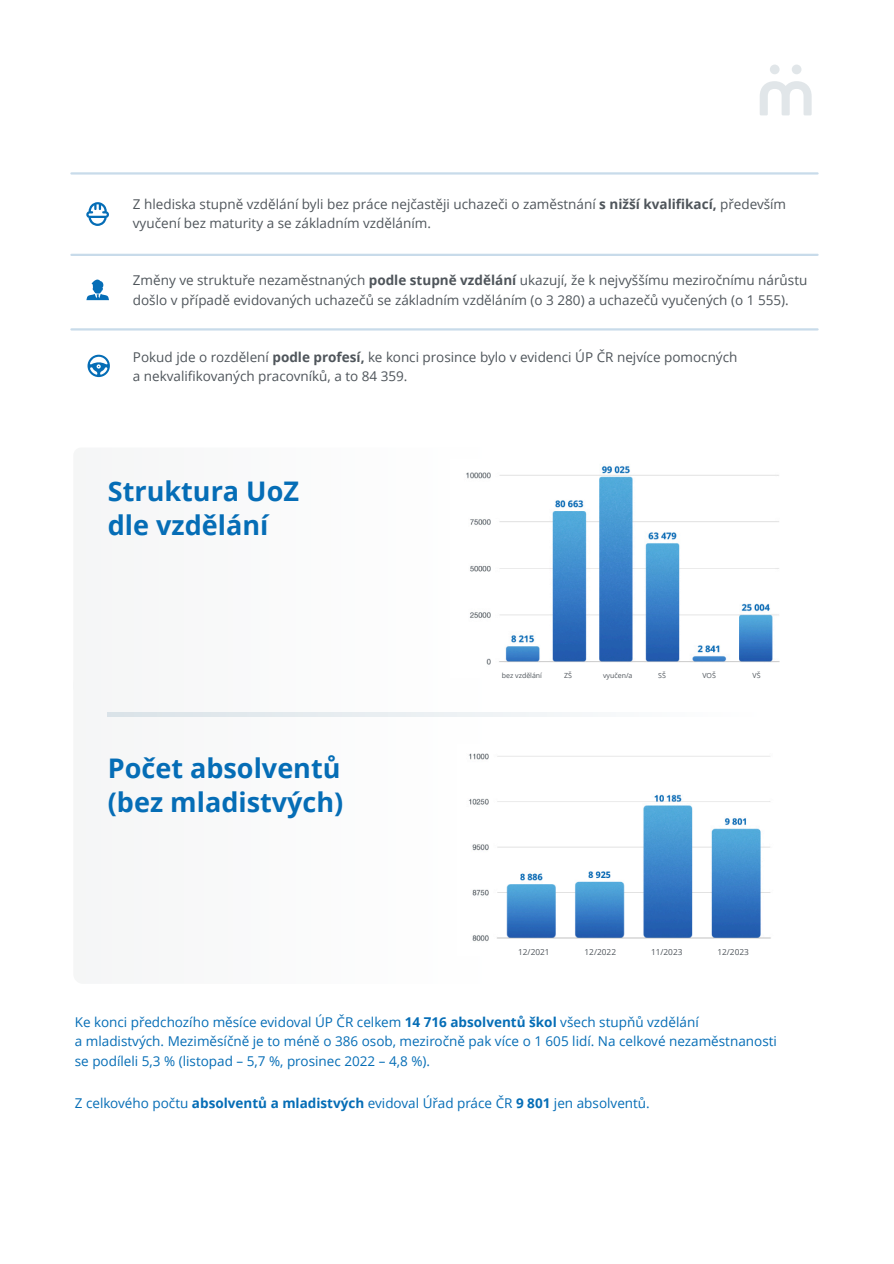
<style>
.page{position:relative;width:894px;height:1264px;background:#fff}
.page>*{position:absolute;margin:0;border:0;box-sizing:border-box;transform-origin:0 0}
.t1{font:700 27px/34.2px "Open Sans";color:#056db6}
.t2{font:13.5px/19.5px "Open Sans";color:#4f555b}
.t3{font:13.5px/19.5px "Open Sans";color:#056db6}
.t4{font:8.25px "Open Sans";color:#50565c}
.t5{font:7.05px "Open Sans";color:#50565c}
.s1{font-weight:700}
</style>
<div class="page">
<div style="left:769px;top:65px;width:10px;height:9px;background:#e1e6e9;border-radius:50%"></div>
<div style="left:791px;top:65px;width:10px;height:9px;background:#e1e6e9;border-radius:50%"></div>
<svg style="left:760px;top:81px;width:51px;height:34px"></svg>
<hr style="left:71px;top:172px;width:746px;height:2px;background:#c8dbea">
<hr style="left:71px;top:254px;width:746px;height:2px;background:#c8dbea">
<div style="left:73px;top:447px;width:426px;height:248px;background:#fafafa;border-radius:8px"></div>
<div style="left:73px;top:674px;width:426px;height:309px;background:#fafafa;border-radius:10px"></div>
<svg style="left:108px;top:712px;width:472px;height:4px"></svg>
<hr style="left:71px;top:328px;width:746px;height:2px;background:#c8dbea">
<img style="left:469px;top:753px;width:302px;height:188px">
<img style="left:466px;top:466px;width:314px;height:199px">
<svg style="left:86px;top:202px;width:23px;height:24px"></svg>
<svg style="left:86px;top:279px;width:23px;height:21px"></svg>
<svg style="left:87px;top:354px;width:23px;height:23px"></svg>
<p class="t2" style="left:133px;top:195px;width:654px">Z hlediska stupně vzdělání byli bez práce nejčastěji uchazeči o zaměstnání <span class="s1">s nižší kvalifikací,</span> především vyučení bez maturity a se základním vzděláním.</p>
<p class="t2" style="left:133px;top:272px;width:675px">Změny ve struktuře nezaměstnaných <span class="s1">podle stupně vzdělání</span> ukazují, že k nejvyššímu meziročnímu nárůstu došlo v případě evidovaných uchazečů se základním vzděláním (o 3 280) a uchazečů vyučených (o 1 555).</p>
<p class="t2" style="left:133px;top:348px;width:606px">Pokud jde o rozdělení <span class="s1">podle profesí,</span> ke konci prosince bylo v evidenci ÚP ČR nejvíce pomocných a nekvalifikovaných pracovníků, a to 84 359.</p>
<h1 class="t1" style="left:108px;top:477px;width:193px">Struktura UoZ dle vzdělání</h1>
<h1 class="t1" style="left:108px;top:753px;width:237px">Počet absolventů (bez mladistvých)</h1>
<p class="t5" style="left:501px;top:672px;width:42px">bez vzdělání</p>
<p class="t5" style="left:564px;top:672px;width:9px">ZŠ</p>
<p class="t5" style="left:602px;top:672px;width:31px">vyučen/a</p>
<p class="t5" style="left:658px;top:672px;width:9px">SŠ</p>
<p class="t5" style="left:702px;top:672px;width:15px">VOŠ</p>
<p class="t5" style="left:752px;top:672px;width:10px">VŠ</p>
<p class="t4" style="left:518px;top:948px;width:33px">12/2021</p>
<p class="t4" style="left:584px;top:948px;width:33px">12/2022</p>
<p class="t4" style="left:650px;top:948px;width:33px">11/2023</p>
<p class="t4" style="left:717px;top:948px;width:33px">12/2023</p>
<p class="t3" style="left:75px;top:1013px;width:703px">Ke konci předchozího měsíce evidoval ÚP ČR celkem <span class="s1">14 716 absolventů škol</span> všech stupňů vzdělání<br>a mladistvých. Meziměsíčně je to méně o 386 osob, meziročně pak více o 1 605 lidí. Na celkové nezaměstnanosti se podíleli 5,3 % (listopad – 5,7 %, prosinec 2022 – 4,8 %).</p>
<p class="t3" style="left:75px;top:1094px;width:576px">Z celkového počtu <span class="s1">absolventů a mladistvých</span> evidoval Úřad práce ČR <span class="s1">9 801</span> jen absolventů.</p>
</div>
